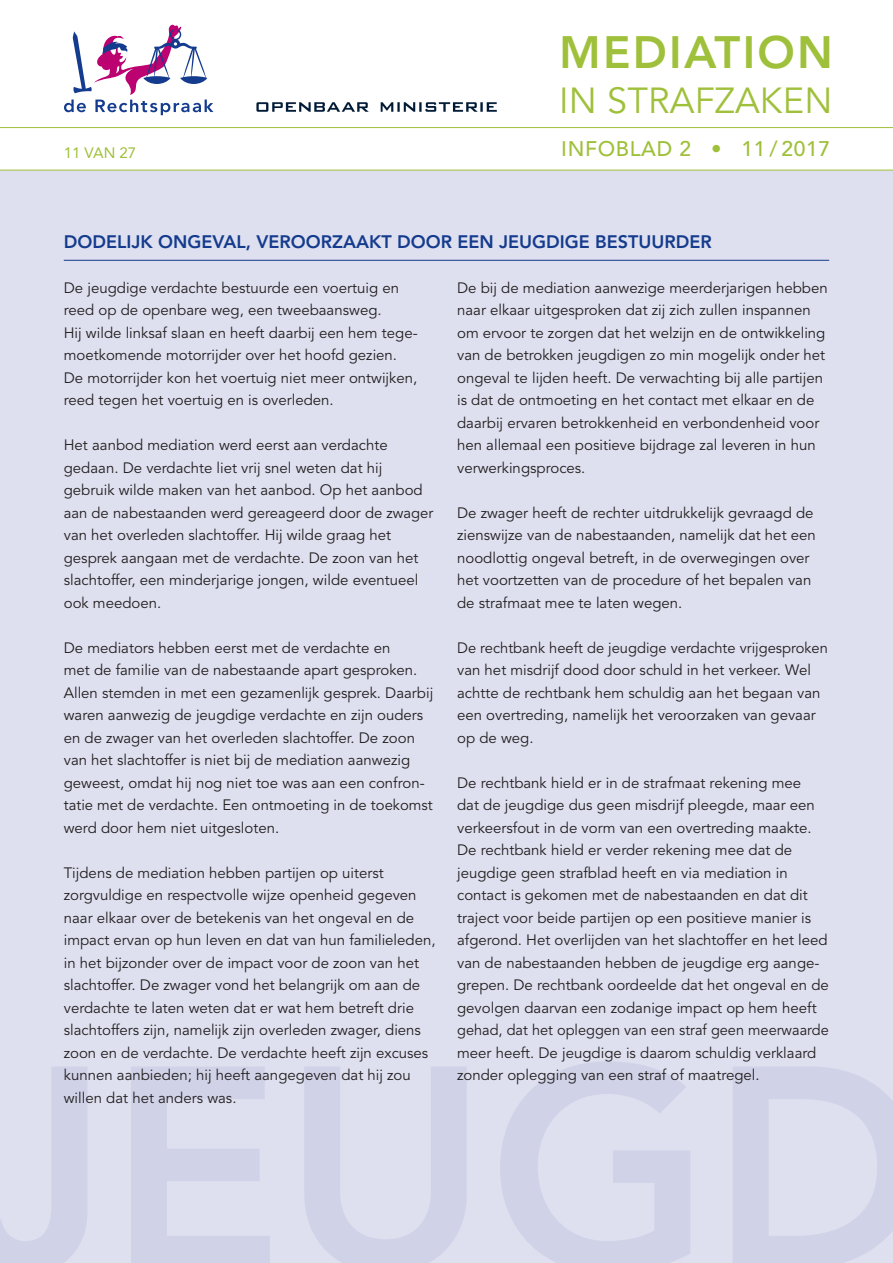
<style>
.page{position:relative;width:893px;height:1263px;background:#fff}
.page>*{position:absolute;margin:0;border:0;box-sizing:border-box;transform-origin:0 0}
.t1{font:800 45px "Avenir";letter-spacing:.05em;color:#9fc03a}
.t2{font:36px "Avenir";letter-spacing:.005em;color:#9fc03a}
.t3{font:500 21px "Avenir";letter-spacing:.03em;color:#9fc03a}
._00_looptekst{font:800 18px "Avenir";color:#143b8d}
._00_looptekst-2{font:15px/22.5px "Avenir";color:#231f20}
.t4{font:15px "Avenir";color:#9fc03a}
</style>
<div class="page">
<div style="left:0;top:170px;width:893px;height:1093px;background:#dee0ef"></div>
<hr style="left:64px;top:260px;width:765px;height:1px;background:#143b8d">
<svg style="left:64px;top:25px;width:149px;height:90px"></svg>
<hr style="left:0;top:127px;width:893px;height:1px;background:#9fc03a">
<hr style="left:0;top:170px;width:893px;height:1px;background:#9fc03a">
<img style="left:256px;top:102px;width:241px;height:10px">
<p class="t4" style="left:64px;top:144px;width:74px">11 VAN 27</p>
<h1 class="t1" style="left:559px;top:26px;width:275px">MEDIATION</h1>
<h2 class="t2" style="left:559px;top:80px;width:275px">IN STRAFZAKEN</h2>
<h3 class="t3" style="left:561px;top:137px;width:270px">INFOBLAD 2 • 11 / 2017</h3>
<p class="_00_looptekst" style="left:64px;top:231px;width:649px">DODELIJK ONGEVAL, VEROORZAAKT DOOR EEN JEUGDIGE BESTUURDER</p>
<p class="_00_looptekst-2" style="left:64px;top:277px;width:355px">De jeugdige verdachte bestuurde een voertuig en reed op de openbare weg, een tweebaansweg.<br>Hij wilde linksaf slaan en heeft daarbij een hem tege&shy;moetkomende motorrijder over het hoofd gezien.<br>De motorrijder kon het voertuig niet meer ontwijken, reed tegen het voertuig en is overleden.</p>
<p class="_00_looptekst-2" style="left:64px;top:434px;width:371px">Het aanbod mediation werd eerst aan verdachte gedaan. De verdachte liet vrij snel weten dat hij gebruik wilde maken van het aanbod. Op het aanbod aan de nabestaanden werd gereageerd door de zwager van het overleden slachtoffer. Hij wilde graag het gesprek aangaan met de verdachte. De zoon van het slachtoffer, een minderjarige jongen, wilde eventueel ook meedoen.</p>
<p class="_00_looptekst-2" style="left:64px;top:637px;width:371px">De mediators hebben eerst met de verdachte en<br>met de familie van de nabestaande apart gesproken.<br>Allen stemden in met een gezamenlijk gesprek. Daarbij waren aanwezig de jeugdige verdachte en zijn ouders en de zwager van het overleden slachtoffer. De zoon van het slachtoffer is niet bij de mediation aanwezig geweest, omdat hij nog niet toe was aan een confron&shy;tatie met de verdachte. Een ontmoeting in de toekomst werd door hem niet uitgesloten.</p>
<p class="_00_looptekst-2" style="left:64px;top:862px;width:373px">Tijdens de mediation hebben partijen op uiterst zorgvuldige en respectvolle wijze openheid gegeven naar elkaar over de betekenis van het ongeval en de impact ervan op hun leven en dat van hun familieleden, in het bijzonder over de impact voor de zoon van het slachtoffer. De zwager vond het belangrijk om aan de verdachte te laten weten dat er wat hem betreft drie slachtoffers zijn, namelijk zijn overleden zwager, diens zoon en de verdachte. De verdachte heeft zijn excuses kunnen aanbieden; hij heeft aangegeven dat hij zou willen dat het anders was.</p>
<p class="_00_looptekst-2" style="left:457px;top:277px;width:372px">De bij de mediation aanwezige meerderjarigen hebben naar elkaar uitgesproken dat zij zich zullen inspannen om ervoor te zorgen dat het welzijn en de ontwikkeling van de betrokken jeugdigen zo min mogelijk onder het ongeval te lijden heeft. De verwachting bij alle partijen is dat de ontmoeting en het contact met elkaar en de daarbij ervaren betrokkenheid en verbondenheid voor hen allemaal een positieve bijdrage zal leveren in hun verwerkingsproces.</p>
<p class="_00_looptekst-2" style="left:457px;top:502px;width:360px">De zwager heeft de rechter uitdrukkelijk gevraagd de zienswijze van de nabestaanden, namelijk dat het een noodlottig ongeval betreft, in de overwegingen over het voortzetten van de procedure of het bepalen van de strafmaat mee te laten wegen.</p>
<p class="_00_looptekst-2" style="left:457px;top:637px;width:372px">De rechtbank heeft de jeugdige verdachte vrijgesproken van het misdrijf dood door schuld in het verkeer. Wel achtte de rechtbank hem schuldig aan het begaan van een overtreding, namelijk het veroorzaken van gevaar op de weg.</p>
<p class="_00_looptekst-2" style="left:457px;top:772px;width:373px">De rechtbank hield er in de strafmaat rekening mee<br>dat de jeugdige dus geen misdrijf pleegde, maar een verkeersfout in de vorm van een overtreding maakte.<br>De rechtbank hield er verder rekening mee dat de jeugdige geen strafblad heeft en via mediation in contact is gekomen met de nabestaanden en dat dit traject voor beide partijen op een positieve manier is afgerond. Het overlijden van het slachtoffer en het leed van de nabestaanden hebben de jeugdige erg aange&shy;grepen. De rechtbank oordeelde dat het ongeval en de gevolgen daarvan een zodanige impact op hem heeft gehad, dat het opleggen van een straf geen meerwaarde meer heeft. De jeugdige is daarom schuldig verklaard zonder oplegging van een straf of maatregel.</p>
</div>
